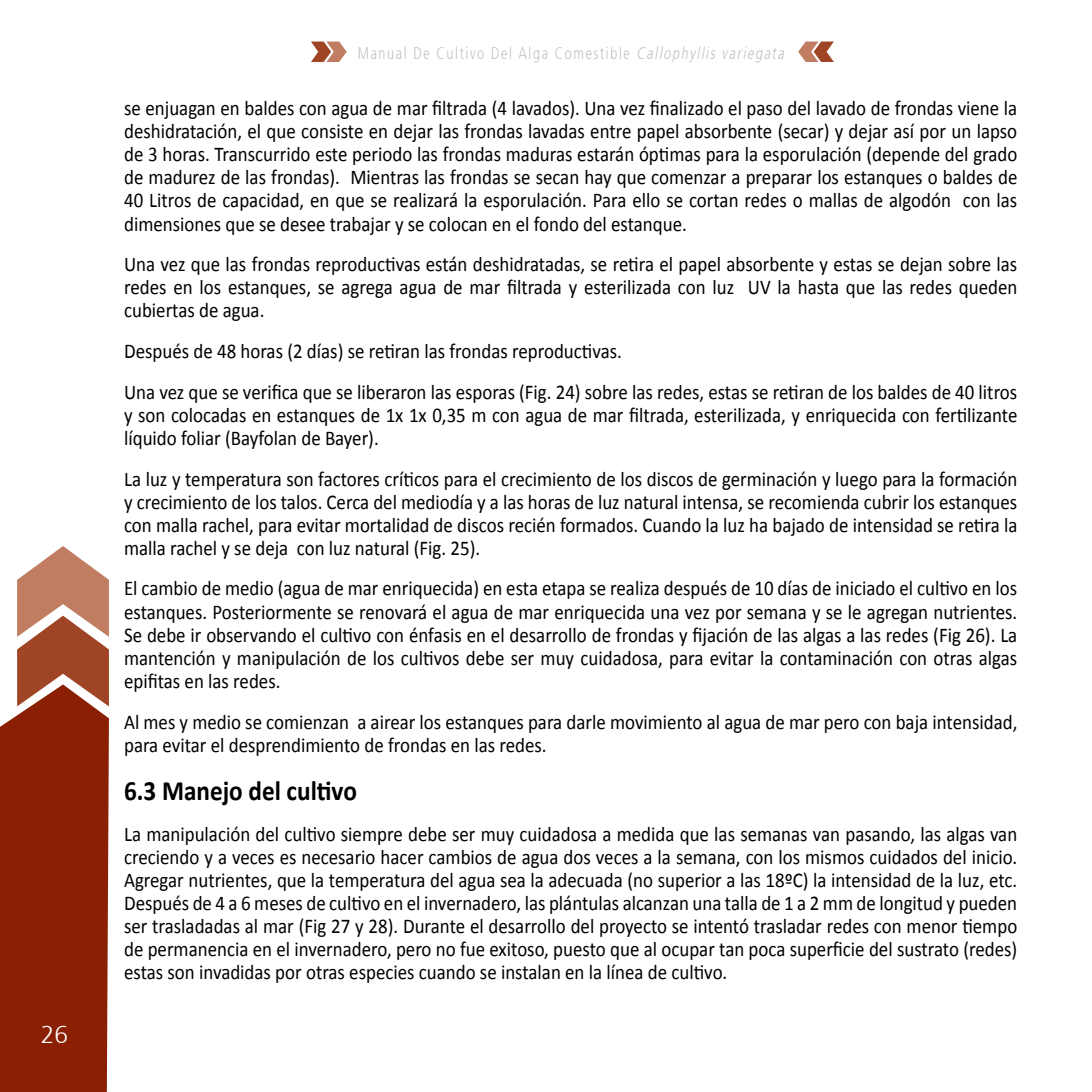
<style>
.page{position:relative;width:1092px;height:1092px;background:#fff}
.page>*{position:absolute;margin:0;border:0;box-sizing:border-box;transform-origin:0 0}
.t1{font:700 28px "Calibri";color:#000;scale:.9 1}
.t2{font:300 24.5px "Frutiger 45";color:#fff}
.t3{font:21px/23.1px "Calibri";color:#000;text-align:justify;scale:.9 1}
.t4{font:300 16.8px "Frutiger 45";letter-spacing:.13em;color:#bcbec0;scale:.75 1}
.s1{font-style:italic}
</style>
<div class="page">
<svg style="left:0;top:546px;width:109px;height:545px;background:#9e452c"></svg>
<svg style="left:311px;top:42px;width:35px;height:20px"></svg>
<svg style="left:798px;top:42px;width:35px;height:20px"></svg>
<p class="t2" style="left:41px;top:1020px;width:29px">26</p>
<p class="t4" style="left:358px;top:43px;width:574px">Manual De Cultivo Del Alga Comestible <span class="s1">Callophyllis variegata</span></p>
<p class="t3" style="left:124px;top:97px;width:994px">se enjuagan en baldes con agua de mar filtrada (4 lavados). Una vez finalizado el paso del lavado de frondas viene la deshidratación, el que consiste en dejar las frondas lavadas entre papel absorbente (secar) y dejar así por un lapso de 3 horas. Transcurrido este periodo las frondas maduras estarán óptimas para la esporulación (depende del grado de madurez de las frondas). Mientras las frondas se secan hay que comenzar a preparar los estanques o baldes de 40 Litros de capacidad, en que se realizará la esporulación. Para ello se cortan redes o mallas de algodón con las dimensiones que se desee trabajar y se colocan en el fondo del estanque.</p>
<p class="t3" style="left:124px;top:253px;width:993px">Una vez que las frondas reproductivas están deshidratadas, se retira el papel absorbente y estas se dejan sobre las redes en los estanques, se agrega agua de mar filtrada y esterilizada con luz UV la hasta que las redes queden cubiertas de agua.</p>
<p class="t3" style="left:124px;top:331px;width:993px;line-height:40.6px">Después de 48 horas (2 días) se retiran las frondas reproductivas.<br>Una vez que se verifica que se liberaron las esporas (Fig. 24) sobre las redes, estas se retiran de los baldes de 40 litros</p>
<p class="t3" style="left:124px;top:403px;width:994px">y son colocadas en estanques de 1x 1x 0,35 m con agua de mar filtrada, esterilizada, y enriquecida con fertilizante líquido foliar (Bayfolan de Bayer).</p>
<p class="t3" style="left:124px;top:467px;width:994px">La luz y temperatura son factores críticos para el crecimiento de los discos de germinación y luego para la formación y crecimiento de los talos. Cerca del mediodía y a las horas de luz natural intensa, se recomienda cubrir los estanques con malla rachel, para evitar mortalidad de discos recién formados. Cuando la luz ha bajado de intensidad se retira la malla rachel y se deja con luz natural (Fig. 25).</p>
<p class="t3" style="left:124px;top:577px;width:993px">El cambio de medio (agua de mar enriquecida) en esta etapa se realiza después de 10 días de iniciado el cultivo en los estanques. Posteriormente se renovará el agua de mar enriquecida una vez por semana y se le agregan nutrientes.<br>Se debe ir observando el cultivo con énfasis en el desarrollo de frondas y fijación de las algas a las redes (Fig 26). La mantención y manipulación de los cultivos debe ser muy cuidadosa, para evitar la contaminación con otras algas epifitas en las redes.</p>
<p class="t3" style="left:124px;top:710px;width:993px">Al mes y medio se comienzan a airear los estanques para darle movimiento al agua de mar pero con baja intensidad, para evitar el desprendimiento de frondas en las redes.</p>
<h1 class="t1" style="left:124px;top:772px;width:260px">6.3 Manejo del cultivo</h1>
<p class="t3" style="left:124px;top:822px;width:993px">La manipulación del cultivo siempre debe ser muy cuidadosa a medida que las semanas van pasando, las algas van creciendo y a veces es necesario hacer cambios de agua dos veces a la semana, con los mismos cuidados del inicio.<br>Agregar nutrientes, que la temperatura del agua sea la adecuada (no superior a las 18ºC) la intensidad de la luz, etc.<br>Después de 4 a 6 meses de cultivo en el invernadero, las plántulas alcanzan una talla de 1 a 2 mm de longitud y pueden ser trasladadas al mar (Fig 27 y 28). Durante el desarrollo del proyecto se intentó trasladar redes con menor tiempo de permanencia en el invernadero, pero no fue exitoso, puesto que al ocupar tan poca superficie del sustrato (redes) estas son invadidas por otras especies cuando se instalan en la línea de cultivo.</p>
</div>
